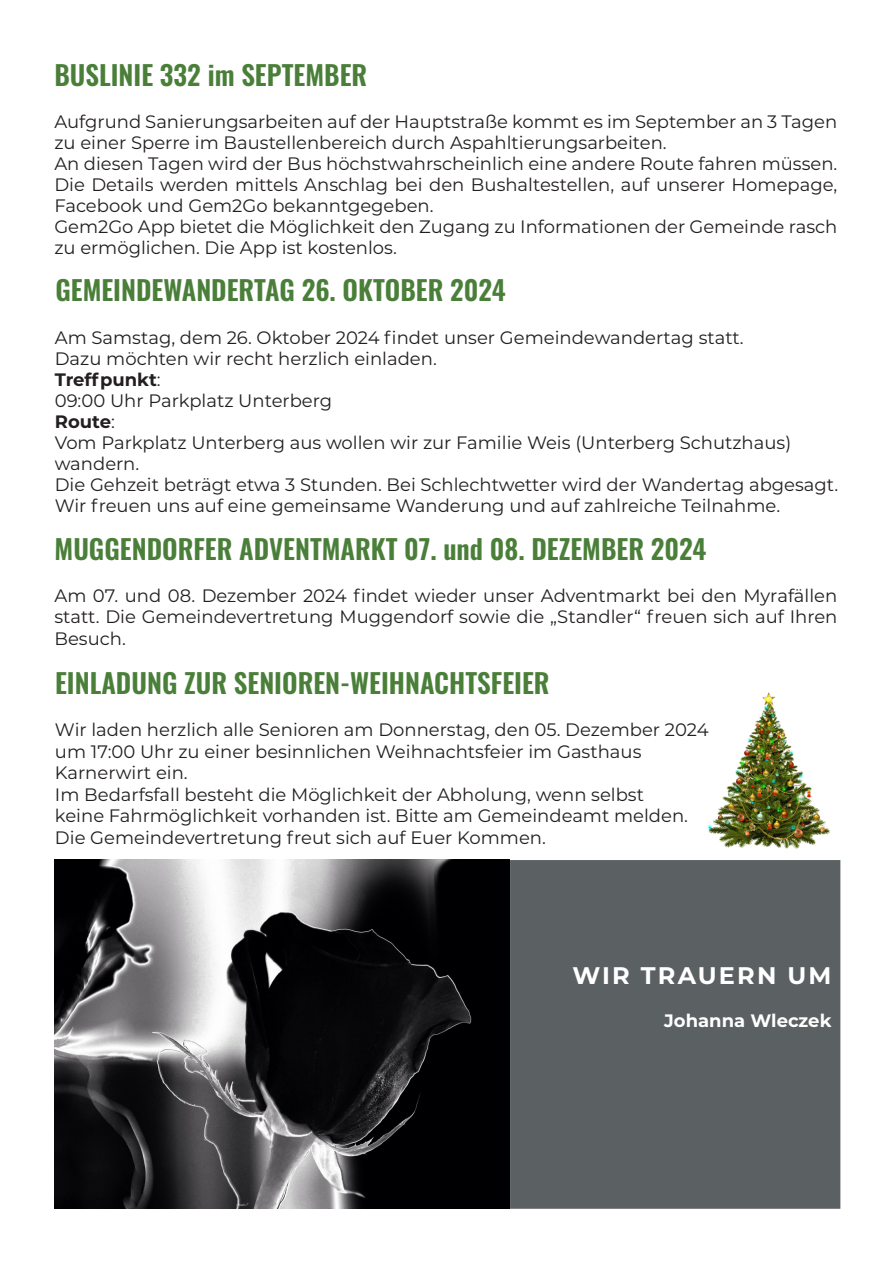
<style>
.page{position:relative;width:893px;height:1263px;background:#fff}
.page>*{position:absolute;margin:0;border:0;box-sizing:border-box;transform-origin:0 0}
.t1{font:600 27px "Oswald";color:#4a7f39}
.t2{font:700 24px "Montserrat";letter-spacing:.09em;color:#fff}
.t3{font:18px/21px "Montserrat";color:#231f20}
.t4{font:700 18px "Montserrat";color:#231f20}
.t5{font:700 18px "Montserrat";color:#fff}
.s1{font-weight:400}
</style>
<div class="page">
<img style="left:54px;top:860px;width:455px;height:348px">
<div style="left:510px;top:860px;width:330px;height:349px;background:#5b6063"></div>
<img style="left:707px;top:692px;width:123px;height:157px">
<p class="t1" style="left:54px;top:61px;width:314px">BUSLINIE 332 im SEPTEMBER</p>
<p class="t3" style="left:54px;top:110px;width:784px">Aufgrund Sanierungsarbeiten auf der Hauptstraße kommt es im September an 3 Tagen zu einer Sperre im Baustellenbereich durch Aspahltierungsarbeiten.</p>
<p class="t3" style="left:54px;top:152px;width:784px">An diesen Tagen wird der Bus höchstwahrscheinlich eine andere Route fahren müssen.</p>
<p class="t3" style="left:54px;top:173px;width:784px">Die Details werden mittels Anschlag bei den Bushaltestellen, auf unserer Homepage,<br>Facebook und Gem2Go bekanntgegeben.</p>
<p class="t3" style="left:54px;top:215px;width:785px">Gem2Go App bietet die Möglichkeit den Zugang zu Informationen der Gemeinde rasch zu ermöglichen. Die App ist kostenlos.</p>
<p class="t1" style="left:55px;top:276px;width:452px">GEMEINDEWANDERTAG 26. OKTOBER 2024</p>
<p class="t3" style="left:55px;top:326px;width:690px">Am Samstag, dem 26. Oktober 2024 findet unser Gemeindewandertag statt.<br>Dazu möchten wir recht herzlich einladen.</p>
<p class="t4" style="left:55px;top:366px;width:107px">Treffpunkt<span class="s1">:</span></p>
<p class="t3" style="left:55px;top:389px;width:279px">09:00 Uhr Parkplatz Unterberg</p>
<p class="t4" style="left:55px;top:408px;width:62px">Route<span class="s1">:</span></p>
<p class="t3" style="left:55px;top:431px;width:738px">Vom Parkplatz Unterberg aus wollen wir zur Familie Weis (Unterberg Schutzhaus) wandern.</p>
<p class="t3" style="left:55px;top:473px;width:785px">Die Gehzeit beträgt etwa 3 Stunden. Bei Schlechtwetter wird der Wandertag abgesagt.</p>
<p class="t3" style="left:55px;top:494px;width:727px">Wir freuen uns auf eine gemeinsame Wanderung und auf zahlreiche Teilnahme.</p>
<p class="t1" style="left:55px;top:535px;width:653px">MUGGENDORFER ADVENTMARKT 07. und 08. DEZEMBER 2024</p>
<p class="t3" style="left:54px;top:584px;width:784px;line-height:21.6px;text-align:justify">Am 07. und 08. Dezember 2024 findet wieder unser Adventmarkt bei den Myrafällen statt. Die Gemeindevertretung Muggendorf sowie die „Standler“ freuen sich auf Ihren Besuch.</p>
<p class="t1" style="left:55px;top:669px;width:496px">EINLADUNG ZUR SENIOREN-WEIHNACHTSFEIER</p>
<p class="t3" style="left:55px;top:718px;width:655px">Wir laden herzlich alle Senioren am Donnerstag, den 05. Dezember 2024</p>
<p class="t3" style="left:55px;top:740px;width:588px">um 17:00 Uhr zu einer besinnlichen Weihnachtsfeier im Gasthaus</p>
<p class="t3" style="left:55px;top:762px;width:134px">Karnerwirt ein.</p>
<p class="t3" style="left:55px;top:783px;width:591px">Im Bedarfsfall besteht die Möglichkeit der Abholung, wenn selbst</p>
<p class="t3" style="left:55px;top:805px;width:634px">keine Fahrmöglichkeit vorhanden ist. Bitte am Gemeindeamt melden.</p>
<p class="t3" style="left:55px;top:826px;width:492px">Die Gemeindevertretung freut sich auf Euer Kommen.</p>
<p class="t2" style="left:572px;top:958px;width:261px">WIR TRAUERN UM</p>
<p class="t5" style="left:664px;top:1007px;width:169px">Johanna Wleczek</p>
</div>
